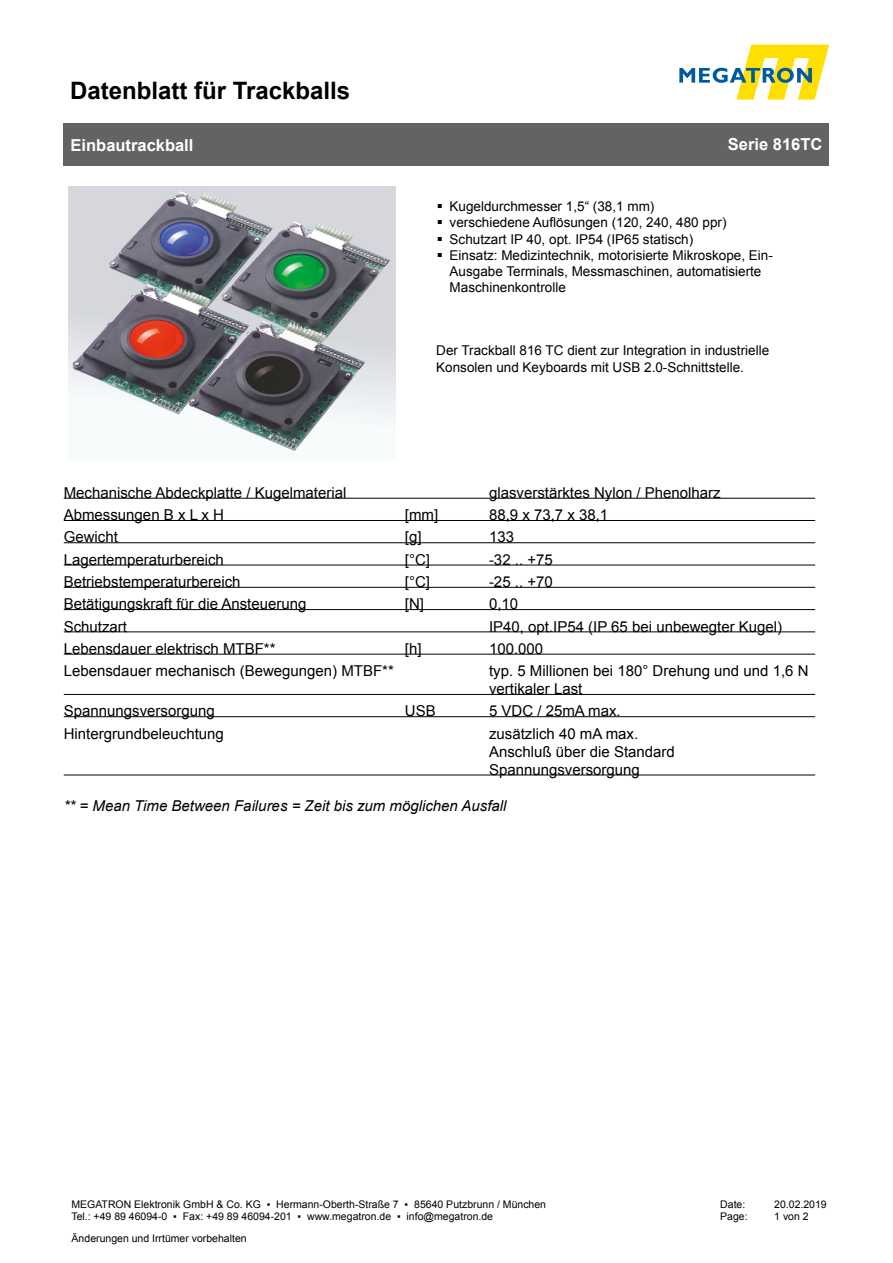
<style>
.page{position:relative;width:893px;height:1263px;background:#fff}
.page>*{position:absolute;margin:0;border:0;box-sizing:border-box;transform-origin:0 0}
.t1{font:700 24px "Arial";color:#000}
.t2{font:700 16.5px "Arial";color:#fff}
.Technische_Daten{font:15px/18px "Arial";color:#000}
.Bildlegende{font:italic 15px "Arial";color:#000}
.t3{font:13.5px/16.2px "Arial";color:#000}
.t4{font:10.5px "Arial";color:#000}
</style>
<div class="page">
<svg style="left:679px;top:45px;width:150px;height:55px"></svg>
<div style="left:64px;top:123px;width:765px;height:43px;background:#646363"></div>
<img style="left:68px;top:186px;width:328px;height:266px">
<hr style="left:64px;top:498px;width:751px;height:1px;background:#000">
<hr style="left:64px;top:520px;width:751px;height:1px;background:#000">
<hr style="left:64px;top:542px;width:751px;height:1px;background:#000">
<hr style="left:64px;top:565px;width:751px;height:1px;background:#000">
<hr style="left:64px;top:587px;width:751px;height:1px;background:#000">
<hr style="left:64px;top:609px;width:751px;height:1px;background:#000">
<hr style="left:64px;top:631px;width:751px;height:1px;background:#000">
<hr style="left:64px;top:654px;width:751px;height:1px;background:#000">
<hr style="left:64px;top:694px;width:751px;height:1px;background:#000">
<hr style="left:64px;top:716px;width:751px;height:1px;background:#000">
<hr style="left:64px;top:775px;width:751px;height:1px;background:#000">
<h1 class="t1" style="left:70px;top:74px;width:282px">Datenblatt für Trackballs</h1>
<p class="t2" style="left:71px;top:134px;width:124px">Einbautrackball</p>
<p class="t2" style="left:728px;top:133px;width:96px">Serie 816TC</p>
<p class="t3" style="left:450px;top:198px;width:206px">Kugeldurchmesser 1,5“ (38,1 mm)</p>
<p class="t3" style="left:450px;top:215px;width:278px">verschiedene Auflösungen (120, 240, 480 ppr)</p>
<p class="t3" style="left:450px;top:231px;width:245px">Schutzart IP 40, opt. IP54 (IP65 statisch)</p>
<p class="t3" style="left:450px;top:247px;width:325px">Einsatz: Medizintechnik, motorisierte Mikroskope, Ein-<br>Ausgabe Terminals, Messmaschinen, automatisierte<br>Maschinenkontrolle</p>
<p class="t3" style="left:436px;top:343px;width:334px">Der Trackball 816 TC dient zur Integration in industrielle<br>Konsolen und Keyboards mit USB 2.0-Schnittstelle.</p>
<p class="Technische_Daten" style="left:64px;top:484px;width:284px">Mechanische Abdeckplatte / Kugelmaterial</p>
<p class="Technische_Daten" style="left:489px;top:484px;width:233px">glasverstärktes Nylon / Phenolharz</p>
<p class="Technische_Daten" style="left:64px;top:506px;width:162px">Abmessungen B x L x H</p>
<p class="Technische_Daten" style="left:405px;top:506px;width:35px">[mm]</p>
<p class="Technische_Daten" style="left:489px;top:506px;width:121px">88,9 x 73,7 x 38,1</p>
<p class="Technische_Daten" style="left:64px;top:528px;width:56px">Gewicht</p>
<p class="Technische_Daten" style="left:405px;top:528px;width:18px">[g]</p>
<p class="Technische_Daten" style="left:489px;top:528px;width:27px">133</p>
<p class="Technische_Daten" style="left:64px;top:550px;width:162px">Lagertemperaturbereich</p>
<p class="Technische_Daten" style="left:405px;top:550px;width:27px">[°C]</p>
<p class="Technische_Daten" style="left:489px;top:550px;width:65px">-32 .. +75</p>
<p class="Technische_Daten" style="left:64px;top:573px;width:178px">Betriebstemperaturbereich</p>
<p class="Technische_Daten" style="left:405px;top:573px;width:27px">[°C]</p>
<p class="Technische_Daten" style="left:489px;top:573px;width:65px">-25 .. +70</p>
<p class="Technische_Daten" style="left:64px;top:595px;width:244px">Betätigungskraft für die Ansteuerung</p>
<p class="Technische_Daten" style="left:405px;top:595px;width:21px">[N]</p>
<p class="Technische_Daten" style="left:489px;top:595px;width:31px">0,10</p>
<p class="Technische_Daten" style="left:64px;top:617px;width:65px">Schutzart</p>
<p class="Technische_Daten" style="left:489px;top:617px;width:295px">IP40, opt.IP54 (IP 65 bei unbewegter Kugel)</p>
<p class="Technische_Daten" style="left:64px;top:640px;width:213px">Lebensdauer elektrisch MTBF**</p>
<p class="Technische_Daten" style="left:405px;top:640px;width:18px">[h]</p>
<p class="Technische_Daten" style="left:489px;top:640px;width:56px">100.000</p>
<p class="Technische_Daten" style="left:64px;top:662px;width:332px">Lebensdauer mechanisch (Bewegungen) MTBF**</p>
<p class="Technische_Daten" style="left:489px;top:662px;width:321px">typ. 5 Millionen bei 180° Drehung und und 1,6 N vertikaler Last</p>
<p class="Technische_Daten" style="left:64px;top:702px;width:152px">Spannungsversorgung</p>
<p class="Technische_Daten" style="left:405px;top:702px;width:32px">USB</p>
<p class="Technische_Daten" style="left:489px;top:702px;width:133px">5 VDC / 25mA max.</p>
<p class="Technische_Daten" style="left:64px;top:724px;width:162px">Hintergrundbeleuchtung</p>
<p class="Technische_Daten" style="left:489px;top:724px;width:187px">zusätzlich 40 mA max.<br>Anschluß über die Standard<br>Spannungsversorgung</p>
<p class="Bildlegende" style="left:64px;top:796px;width:444px">** = Mean Time Between Failures = Zeit bis zum möglichen Ausfall</p>
<p class="t4" style="left:71px;top:1197px;width:476px">MEGATRON Elektronik GmbH &amp; Co. KG ▪ Hermann-Oberth-Straße 7 ▪ 85640 Putzbrunn / München</p>
<p class="t4" style="left:71px;top:1210px;width:423px">Tel.: +49 89 46094-0 ▪ Fax: +49 89 46094-201 ▪ www.megatron.de ▪ info@megatron.de</p>
<p class="t4" style="left:72px;top:1231px;width:177px">Änderungen und Irrtümer vorbehalten</p>
<p class="t4" style="left:720px;top:1197px;width:27px">Date:</p>
<p class="t4" style="left:774px;top:1197px;width:54px">20.02.2019</p>
<p class="t4" style="left:720px;top:1210px;width:29px">Page:</p>
<p class="t4" style="left:774px;top:1210px;width:36px">1 von 2</p>
</div>
